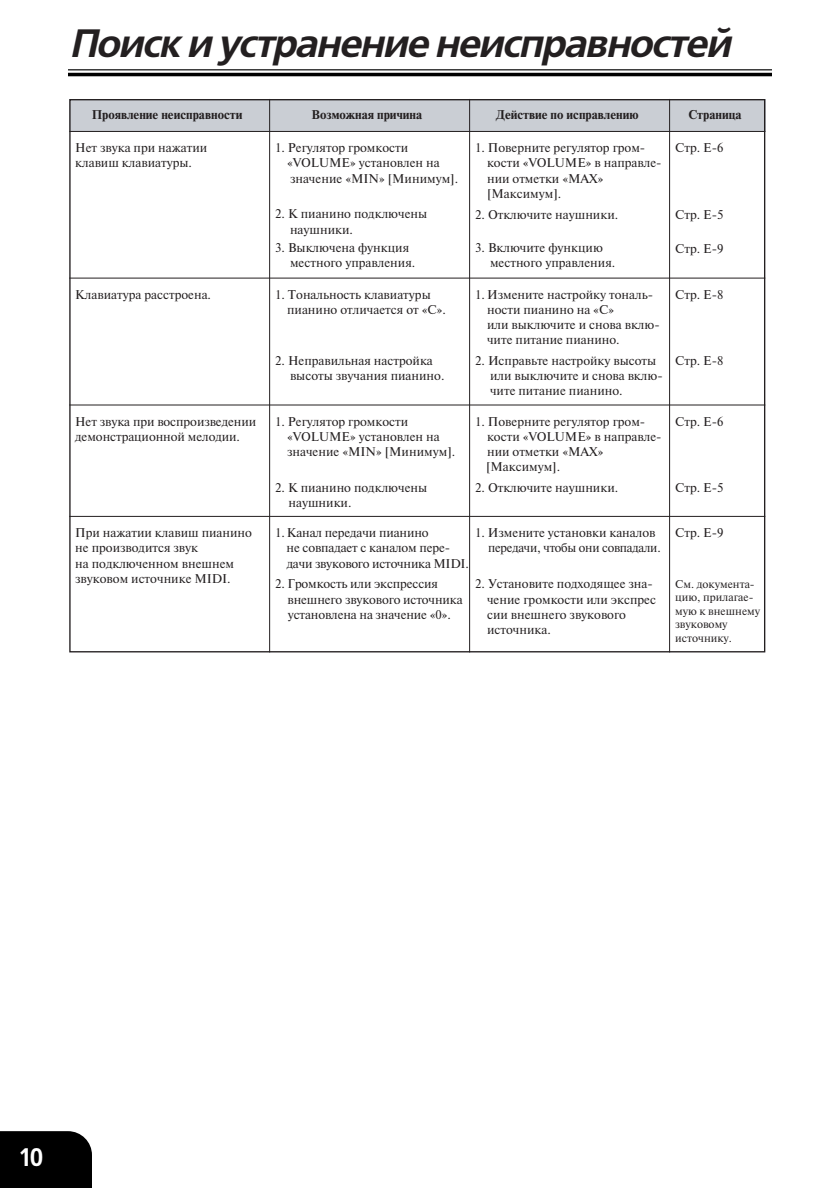
<style>
.page{position:relative;width:840px;height:1191px;background:#fff}
.page>*{position:absolute;margin:0;border:0;box-sizing:border-box;transform-origin:0 0}
.t1{font:italic 700 39.4px "Free Set C";color:#231f20}
.t2{font:700 25.4px "Free Set C";color:#fff;scale:.9 1}
.t3{font:12.6px/15.2px "Newton C";color:#231f20}
.t4{font:700 12.6px "Newton C";color:#231f20}
.t5{font:11.2px/13.6px "Newton C";color:#231f20}
</style>
<div class="page">
<div style="left:69px;top:99px;width:695px;height:32px;background:#caced4"></div>
<hr style="left:69px;top:131px;width:200px;height:1px;background:#231f20">
<hr style="left:69px;top:278px;width:200px;height:1px;background:#231f20">
<hr style="left:69px;top:405px;width:200px;height:1px;background:#231f20">
<hr style="left:69px;top:516px;width:200px;height:1px;background:#231f20">
<hr style="left:269px;top:131px;width:200px;height:1px;background:#231f20">
<hr style="left:269px;top:278px;width:200px;height:1px;background:#231f20">
<hr style="left:269px;top:405px;width:200px;height:1px;background:#231f20">
<hr style="left:269px;top:516px;width:200px;height:1px;background:#231f20">
<hr style="left:469px;top:131px;width:200px;height:1px;background:#231f20">
<hr style="left:469px;top:278px;width:200px;height:1px;background:#231f20">
<hr style="left:469px;top:405px;width:200px;height:1px;background:#231f20">
<hr style="left:469px;top:516px;width:200px;height:1px;background:#231f20">
<hr style="left:669px;top:131px;width:95px;height:1px;background:#231f20">
<hr style="left:669px;top:278px;width:95px;height:1px;background:#231f20">
<hr style="left:669px;top:405px;width:95px;height:1px;background:#231f20">
<hr style="left:669px;top:516px;width:95px;height:1px;background:#231f20">
<hr style="left:269px;top:99px;width:1px;height:553px;background:#231f20">
<hr style="left:469px;top:99px;width:1px;height:553px;background:#231f20">
<hr style="left:669px;top:99px;width:1px;height:553px;background:#231f20">
<div style="left:0;top:1131px;width:92px;height:56px;background:#000"></div>
<hr style="left:68px;top:69px;width:703px;height:1px;background:#000">
<hr style="left:68px;top:73px;width:703px;height:3px;background:#000">
<h1 class="t1" style="left:69px;top:21px;width:668px">Поиск и устранение неисправностей</h1>
<p class="t4" style="left:92px;top:108px;width:152px">Проявление неисправности</p>
<p class="t3" style="left:75px;top:140px;width:134px">Нет звука при нажатии клавиш клавиатуры.</p>
<p class="t3" style="left:75px;top:287px;width:137px">Клавиатура расстроена.</p>
<p class="t3" style="left:75px;top:414px;width:182px">Нет звука при воспроизведении демонстрационной мелодии.</p>
<p class="t3" style="left:75px;top:525px;width:178px">При нажатии клавиш пианино не производится звук<br>на подключенном внешнем звуковом источнике MIDI.</p>
<p class="t4" style="left:496px;top:108px;width:144px">Действие по исправлению</p>
<p class="t3" style="left:487px;top:140px;width:176px;text-indent:-12px">1. Поверните регулятор гром&shy;кости «VOLUME» в направле&shy;нии отметки «MAX» [Максимум].</p>
<p class="t3" style="left:475px;top:207px;width:144px">2. Отключите наушники.</p>
<p class="t3" style="left:489px;top:240px;width:127px;text-indent:-15px">3. Включите функцию местного управления.</p>
<p class="t3" style="left:487px;top:287px;width:174px;text-indent:-12px">1. Измените настройку тональ&shy;ности пианино на «С»<br>или выключите и снова вклю&shy;чите питание пианино.</p>
<p class="t3" style="left:489px;top:352px;width:174px;text-indent:-15px">2. Исправьте настройку высоты или выключите и снова вклю&shy;чите питание пианино.</p>
<p class="t3" style="left:485px;top:414px;width:177px;text-indent:-11px">1. Поверните регулятор гром&shy;кости «VOLUME» в направле&shy;нии отметки «MAX» [Максимум].</p>
<p class="t3" style="left:475px;top:480px;width:144px">2. Отключите наушники.</p>
<p class="t3" style="left:488px;top:525px;width:174px;text-indent:-13px">1. Измените установки каналов передачи, чтобы они совпадали.</p>
<p class="t3" style="left:487px;top:576px;width:170px;text-indent:-12px">2. Установите подходящее зна&shy;чение громкости или экспрес сии внешнего звукового источника.</p>
<p class="t4" style="left:311px;top:108px;width:112px">Возможная причина</p>
<p class="t3" style="left:287px;top:140px;width:173px;text-indent:-12px">1. Регулятор громкости «VOLUME» установлен на значение «MIN» [Минимум].</p>
<p class="t3" style="left:290px;top:206px;width:139px;text-indent:-15px">2. К пианино подключены наушники.</p>
<p class="t3" style="left:290px;top:240px;width:127px;text-indent:-15px">3. Выключена функция местного управления.</p>
<p class="t3" style="left:287px;top:287px;width:160px;text-indent:-12px">1. Тональность клавиатуры пианино отличается от «С».</p>
<p class="t3" style="left:290px;top:352px;width:156px;text-indent:-15px">2. Неправильная настройка высоты звучания пианино.</p>
<p class="t3" style="left:287px;top:414px;width:170px;text-indent:-12px">1. Регулятор громкости «VOLUME» установлен на значение «MIN» [Минимум].</p>
<p class="t3" style="left:288px;top:480px;width:140px;text-indent:-13px">2. К пианино подключены наушники.</p>
<p class="t3" style="left:286px;top:525px;width:184px;text-indent:-11px">1. Канал передачи пианино<br>не совпадает с каналом пере&shy;дачи звукового источника MIDI.</p>
<p class="t3" style="left:287px;top:576px;width:176px;text-indent:-12px">2. Громкость или экспрессия внешнего звукового источника установлена на значение «0».</p>
<p class="t4" style="left:688px;top:108px;width:55px">Страница</p>
<p class="t3" style="left:674px;top:140px;width:50px">Cтр. E-6</p>
<p class="t3" style="left:674px;top:207px;width:50px">Cтр. E-5</p>
<p class="t3" style="left:674px;top:241px;width:50px">Cтр. E-9</p>
<p class="t3" style="left:674px;top:287px;width:50px">Cтр. E-8</p>
<p class="t3" style="left:674px;top:353px;width:50px">Cтр. E-8</p>
<p class="t3" style="left:674px;top:414px;width:50px">Cтр. E-6</p>
<p class="t3" style="left:674px;top:480px;width:50px">Cтр. E-5</p>
<p class="t3" style="left:674px;top:525px;width:50px">Cтр. E-9</p>
<p class="t5" style="left:674px;top:577px;width:86px">См. документа&shy;цию, прилагае&shy;мую к внешнему звуковому источнику.</p>
<h2 class="t2" style="left:20px;top:1142px;width:27px">10</h2>
</div>
